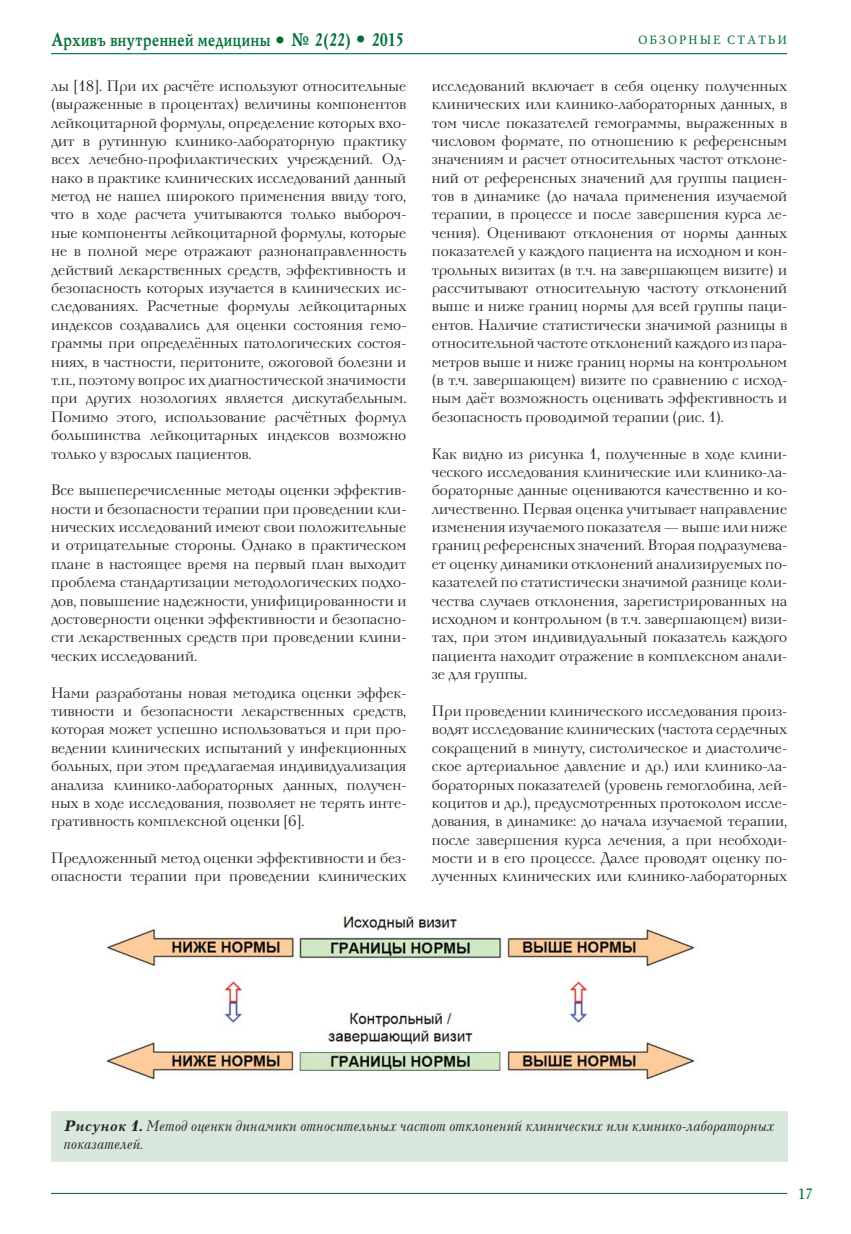
<style>
.page{position:relative;width:851px;height:1234px;background:#fff}
.page>*{position:absolute;margin:0;border:0;box-sizing:border-box;transform-origin:0 0}
.t1{font:700 18px "Mysl C";color:#007236;scale:.89 1}
.t2{font:15px/18.3px "Neva C";color:#231f20;text-align:justify}
.t3{font:italic 15px/18.3px "Neva C";letter-spacing:.01em;color:#231f20}
.t4{font:15px "Mysl C";color:#007236}
.t5{font:12px "Mysl C";letter-spacing:.15em;color:#007236}
.s1{font-family:"Calibri";font-weight:400;font-size:22.5px}
.s2{font-weight:700}
</style>
<div class="page">
<hr style="left:51px;top:53px;width:736px;height:1px;background:#007236">
<hr style="left:51px;top:1192px;width:736px;height:1px;background:#007236">
<img style="left:106px;top:914px;width:589px;height:165px">
<div style="left:51px;top:1110px;width:736px;height:51px;background:#d9e8dd"></div>
<p class="t1" style="left:51px;top:29px;width:398px">Архивъ внутренней медицины <span class="s1">•</span> № 2(22) <span class="s1">•</span> 2015</p>
<p class="t5" style="left:638px;top:33px;width:151px">ОБЗОРНЫЕ СТАТЬИ</p>
<p class="t2" style="left:51px;top:77px;width:357px">лы [18]. При их расчёте используют относительные (выраженные в процентах) величины компонентов лейкоцитарной формулы, определение которых вхо&shy;дит в рутинную клинико-лабораторную практику всех лечебно-профилактических учреждений. Од&shy;нако в практике клинических исследований данный метод не нашел широкого применения ввиду того, что в ходе расчета учитываются только выбороч&shy;ные компоненты лейкоцитарной формулы, которые не в полной мере отражают разнонаправленность действий лекарственных средств, эффективность и безопасность которых изучается в клинических ис&shy;следованиях. Расчетные формулы лейкоцитарных индексов создавались для оценки состояния гемо&shy;граммы при определённых патологических состоя&shy;ниях, в частности, перитоните, ожоговой болезни и т.п., поэтому вопрос их диагностической значимости при других нозологиях является дискутабельным.<br>Помимо этого, использование расчётных формул большинства лейкоцитарных индексов возможно только у взрослых пациентов.</p>
<p class="t2" style="left:51px;top:481px;width:357px">Все вышеперечисленные методы оценки эффектив&shy;ности и безопасности терапии при проведении кли&shy;нических исследований имеют свои положительные и отрицательные стороны. Однако в практическом плане в настоящее время на первый план выходит проблема стандартизации методологических подхо&shy;дов, повышение надежности, унифицированности и достоверности оценки эффективности и безопасно&shy;сти лекарственных средств при проведении клини&shy;ческих исследований.</p>
<p class="t2" style="left:51px;top:683px;width:357px">Нами разработаны новая методика оценки эффек&shy;тивности и безопасности лекарственных средств, которая может успешно использоваться и при про&shy;ведении клинических испытаний у инфекционных больных, при этом предлагаемая индивидуализация анализа клинико-лабораторных данных, получен&shy;ных в ходе исследования, позволяет не терять инте&shy;гративность комплексной оценки [6].</p>
<p class="t2" style="left:51px;top:848px;width:357px">Предложенный метод оценки эффективности и без&shy;опасности терапии при проведении клинических</p>
<p class="t2" style="left:432px;top:77px;width:357px">исследований включает в себя оценку полученных клинических или клинико-лабораторных данных, в том числе показателей гемограммы, выраженных в числовом формате, по отношению к референсным значениям и расчет относительных частот отклоне&shy;ний от референсных значений для группы пациен&shy;тов в динамике (до начала применения изучаемой терапии, в процессе и после завершения курса ле&shy;чения). Оценивают отклонения от нормы данных показателей у каждого пациента на исходном и кон&shy;трольных визитах (в т.ч. на завершающем визите) и рассчитывают относительную частоту отклонений выше и ниже границ нормы для всей группы паци&shy;ентов. Наличие статистически значимой разницы в относительной частоте отклонений каждого из пара&shy;метров выше и ниже границ нормы на контрольном (в т.ч. завершающем) визите по сравнению с исход&shy;ным даёт возможность оценивать эффективность и безопасность проводимой терапии (рис. 1).</p>
<p class="t2" style="left:432px;top:444px;width:357px">Как видно из рисунка 1, полученные в ходе клини&shy;ческого исследования клинические или клинико-ла&shy;бораторные данные оцениваются качественно и ко&shy;личественно. Первая оценка учитывает направление изменения изучаемого показателя — выше или ниже границ референсных значений. Вторая подразумева&shy;ет оценку динамики отклонений анализируемых по&shy;казателей по статистически значимой разнице коли&shy;чества случаев отклонения, зарегистрированных на исходном и контрольном (в т.ч. завершающем) визи&shy;тах, при этом индивидуальный показатель каждого пациента находит отражение в комплексном анали&shy;зе для группы.</p>
<p class="t2" style="left:432px;top:701px;width:357px">При проведении клинического исследования произ&shy;водят исследование клинических (частота сердечных сокращений в минуту, систолическое и диастоличе&shy;ское артериальное давление и др.) или клинико-ла&shy;бораторных показателей (уровень гемоглобина, лей&shy;коцитов и др.), предусмотренных протоколом иссле&shy;дования, в динамике: до начала изучаемой терапии, после завершения курса лечения, а при необходи&shy;мости и в его процессе. Далее проводят оценку по&shy;лученных клинических или клинико-лабораторных</p>
<p class="t3" style="left:64px;top:1116px;width:712px"><span class="s2">Рисунок 1.</span> Метод оценки динамики относительных частот отклонений клинических или клинико-лабораторных показателей.</p>
<p class="t4" style="left:797px;top:1185px;width:17px">17</p>
</div>
